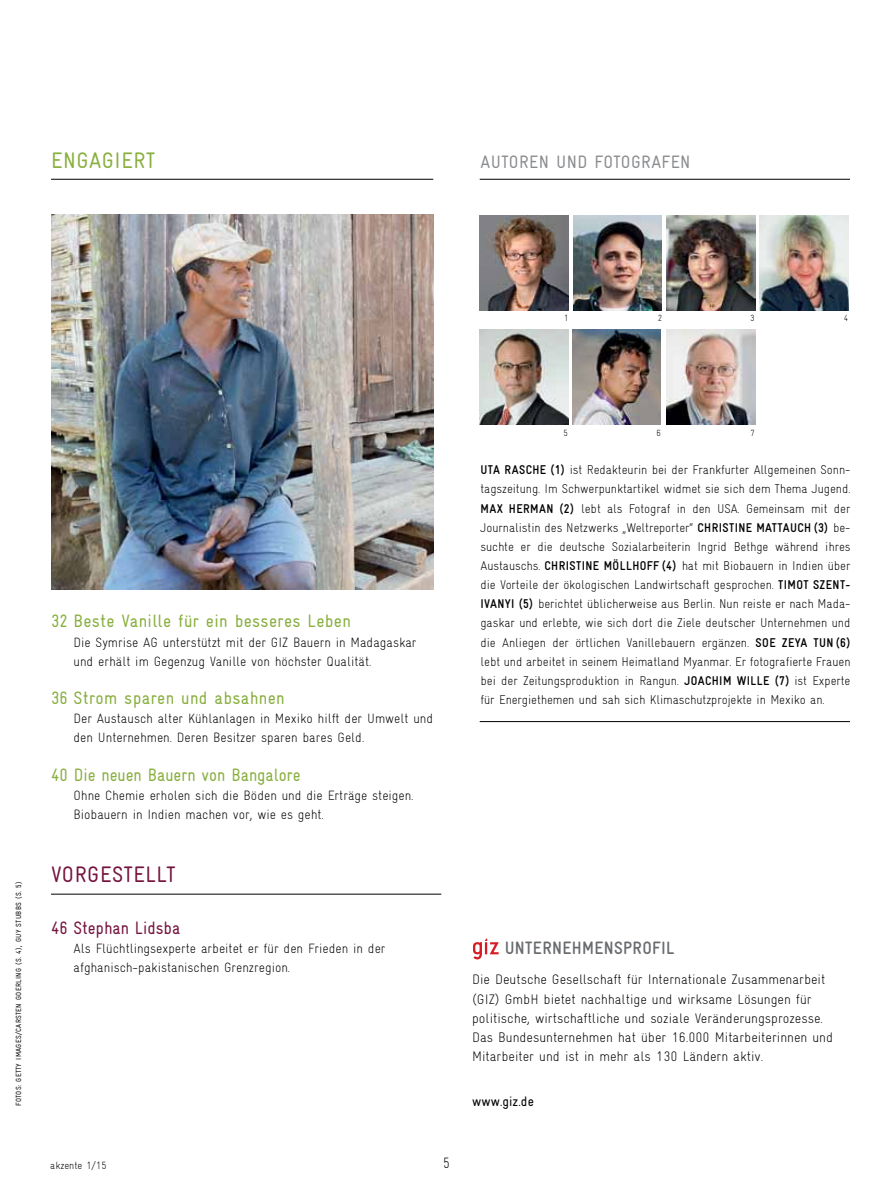
<style>
.page{position:relative;width:893px;height:1191px;background:#fff}
.page>*{position:absolute;margin:0;border:0;box-sizing:border-box;transform-origin:0 0}
.t1{font:22.5px "Gravur Condensed Reg CE";letter-spacing:.025em;color:#75143e}
.t2{font:22.5px "Gravur Condensed Reg CE";letter-spacing:.025em;color:#89af3f}
.t3{font:18px "Gravur Condensed Reg CE";letter-spacing:.02em;color:#89af3f}
.t4{font:18px "Gravur Condensed Reg CE";color:#89af3f}
.t5{font:18px "Gravur Condensed Reg CE";color:#898b8e}
.t6{font:18px "Gravur Condensed Bold CE";letter-spacing:.02em;color:#696c6e}
.t7{font:18px "Gravur Condensed Reg CE";color:#75143e}
.t8{font:15px "Gravur Condensed Light CE";color:#000;scale:.9 1}
.t9{font:13.8px/19.2px "Gravur Condensed Light CE";color:#000}
.t10{font:13.8px "Gravur Condensed Reg CE";letter-spacing:.005em;color:#000}
.t11{font:13.5px/19.2px "Gravur Condensed Light CE";color:#000}
.t12{font:12.75px/19.2px "Gravur Condensed Light CE";letter-spacing:-.005em;color:#000;text-align:justify}
.t13{font:10.5px "Gravur Condensed Light CE";color:#000}
.t14{font:9px "Gravur Condensed Light CE";color:#000}
.t15{font:7.5px "Gravur Condensed Reg CE";letter-spacing:.04em;color:#000}
.s1{font-family:"Gravur Condensed Bold CE"}
</style>
<div class="page">
<hr style="left:51px;top:894px;width:390px;height:1px;background:#000">
<hr style="left:480px;top:179px;width:370px;height:1px;background:#000">
<svg style="left:473px;top:938px;width:26px;height:21px"></svg>
<img style="left:573px;top:215px;width:89px;height:95px">
<img style="left:667px;top:215px;width:88px;height:95px">
<img style="left:760px;top:215px;width:88px;height:95px">
<img style="left:480px;top:215px;width:88px;height:95px">
<img style="left:480px;top:330px;width:88px;height:95px">
<img style="left:572px;top:330px;width:89px;height:95px">
<img style="left:667px;top:330px;width:88px;height:95px">
<hr style="left:480px;top:721px;width:370px;height:1px;background:#000">
<hr style="left:51px;top:179px;width:382px;height:1px;background:#000">
<img style="left:51px;top:214px;width:383px;height:375px">
<p class="t2" style="left:51px;top:148px;width:106px">ENGAGIERT</p>
<p class="t5" style="left:480px;top:152px;width:11px">autoren</p>
<p class="t5" style="left:556px;top:152px;width:11px">und</p>
<p class="t5" style="left:595px;top:152px;width:11px">fotografen</p>
<p class="t14" style="left:564px;top:313px;width:6px">1</p>
<p class="t14" style="left:658px;top:313px;width:6px">2</p>
<p class="t14" style="left:750px;top:313px;width:6px">3</p>
<p class="t14" style="left:844px;top:313px;width:6px">4</p>
<p class="t15" style="left:14px;top:1106px;width:226px;rotate:-90deg">fotoS: GETTY IMAGES/Carsten Goerling (s. 4), GUY STUBBS (S. 5)</p>
<p class="t3" style="left:51px;top:611px;width:301px">32 Beste Vanille für ein besseres Leben</p>
<p class="t11" style="left:74px;top:632px;width:345px">Die Symrise AG unterstützt mit der GIZ Bauern in Madagaskar und erhält im Gegenzug Vanille von höchster Qualität.</p>
<p class="t3" style="left:51px;top:688px;width:235px">36 Strom sparen und absahnen</p>
<p class="t11" style="left:74px;top:709px;width:361px">Der Austausch alter Kühlanlagen in Mexiko hilft der Umwelt und den Unternehmen. Deren Besitzer sparen bares Geld.</p>
<p class="t4" style="left:51px;top:764px;width:251px">40 Die neuen Bauern von Bangalore</p>
<p class="t11" style="left:74px;top:785px;width:341px">Ohne Chemie erholen sich die Böden und die Erträge steigen.<br>Biobauern in Indien machen vor, wie es geht.</p>
<p class="t1" style="left:51px;top:862px;width:126px">VORGESTELLT</p>
<p class="t7" style="left:51px;top:917px;width:131px">46 Stephan Lidsba</p>
<p class="t11" style="left:74px;top:938px;width:314px">Als Flüchtlingsexperte arbeitet er für den Frieden in der afghanisch-pakistanischen Grenzregion.</p>
<p class="t13" style="left:50px;top:1158px;width:58px">akzente 1/15</p>
<p class="t8" style="left:443px;top:1154px;width:9px">5</p>
<p class="t14" style="left:564px;top:428px;width:6px">5</p>
<p class="t14" style="left:656px;top:428px;width:6px">6</p>
<p class="t14" style="left:750px;top:428px;width:6px">7</p>
<p class="t12" style="left:480px;top:460px;width:371px"><span class="s1">UTA RASCHE (1)</span> ist Redakteurin bei der Frankfurter Allgemeinen Sonn&shy;tagszeitung. Im Schwerpunktartikel widmet sie sich dem Thema Jugend.<br><span class="s1">MAX HERMA</span></p>
<p class="t12" style="left:480px;top:498px;width:371px;text-indent:66px"><span class="s1">N (2)</span> lebt als Fotograf in den USA. Gemeinsam mit der Journalistin des Netzwerks „Weltreporter“ <span class="s1">CHRISTINE MATTAUCH (3)</span> be&shy;suchte er die deutsche Sozialarbeiterin Ingrid Bethge während ihres Austauschs. <span class="s1">CHRISTINE MÖLLHOFF (4)</span> hat mit Biobauern in Indien über die Vorteile der ökologischen Landwirtschaft gesprochen. <span class="s1">TIMOT SZENT</span></p>
<p class="t12" style="left:480px;top:575px;width:371px;text-indent:365px"><span class="s1">- IVANYI (5)</span> berichtet üblicherweise aus Berlin. Nun reiste er nach Mada&shy;gaskar und erlebte, wie sich dort die Ziele deutscher Unternehmen und die Anliegen der örtlichen Vanillebauern ergänzen. <span class="s1">SOE ZEYA TUN (6) </span>lebt und arbeitet in seinem Heimatland Myanmar. Er fotografierte Frauen bei der Zeitungsproduktion in Rangun. <span class="s1">JOACHIM</span></p>
<p class="t12" style="left:480px;top:671px;width:371px;text-indent:256px"><span class="s1">WILLE (7)</span> ist Experte für Energiethemen und sah sich Klimaschutzprojekte in Mexiko an.</p>
<p class="t6" style="left:505px;top:938px;width:137px">UNTERNEHM ENSPROFIL</p>
<p class="t9" style="left:472px;top:970px;width:363px">Die Deutsche Gesellschaft für Internationale Zusammenarbeit (GIZ) GmbH bietet nachhaltige und wirksame Lösungen für politische, wirtschaftliche und soziale Veränderungsprozesse.<br>Das Bundesunternehmen hat über 16.000 Mitarbeiterinnen und Mitarbeiter und ist in mehr als 130 Ländern aktiv.</p>
<p class="t10" style="left:472px;top:1093px;width:63px">www.giz.de</p>
</div>
